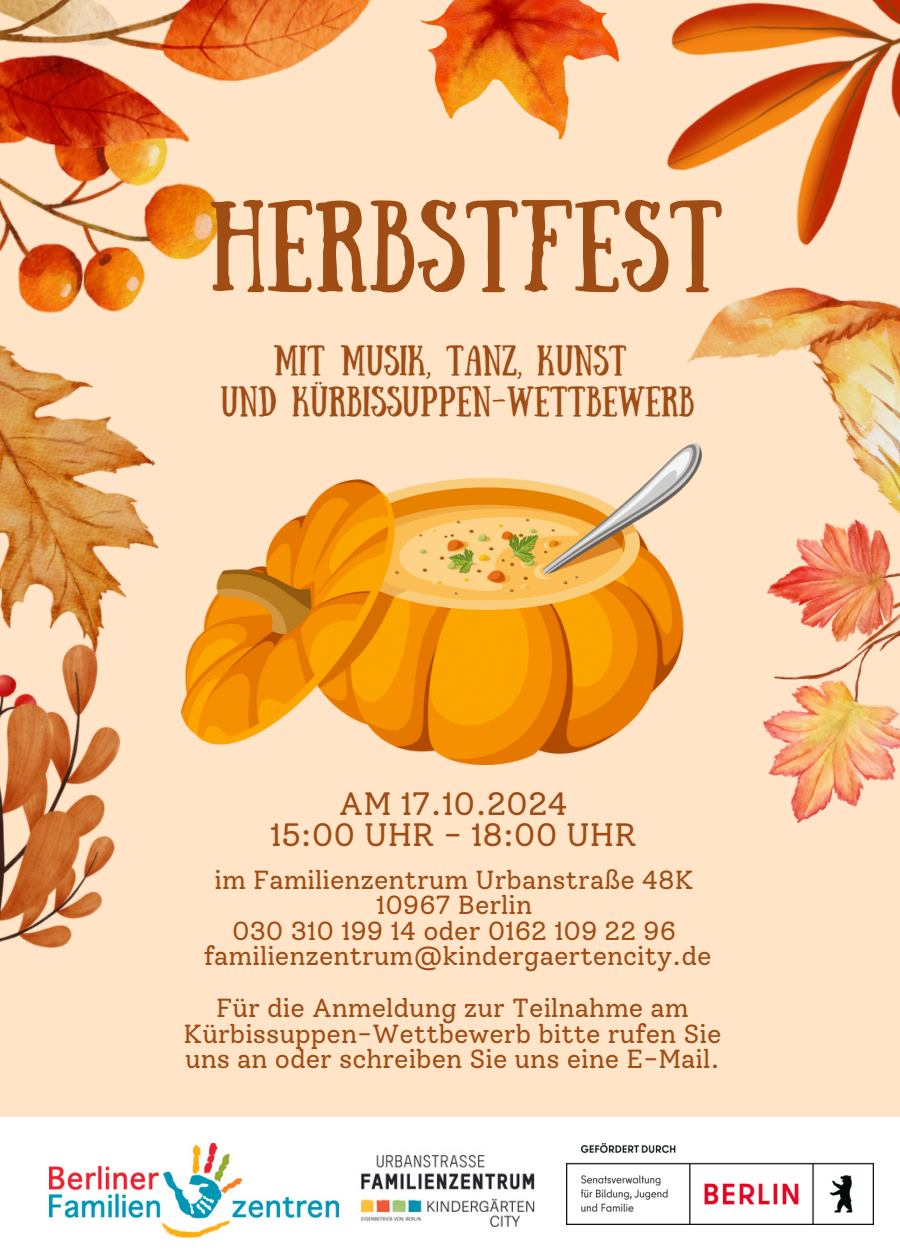
<style>
.page{position:relative;width:900px;height:1260px;background:#ffe4c7}
.page>*{position:absolute;margin:0;border:0;box-sizing:border-box;transform-origin:0 0}
.t1{font:92px "Sunday";color:#9f4d15}
.t2{font:32.25px/31.2px "Solway";color:#9f4d15;text-align:center}
.t3{font:30.25px/41.2px "Sunday";color:#9f4d15;text-align:center}
.t4{font:26px/25.2px "Solway";color:#9f4d15;text-align:center}
</style>
<div class="page">
<img style="left:0;top:0;width:422px;height:227px">
<img style="left:666px;top:0;width:234px;height:239px">
<img style="left:0;top:698px;width:182px;height:251px">
<img style="left:422px;top:0;width:197px;height:138px">
<img style="left:687px;top:239px;width:213px;height:246px">
<img style="left:764px;top:485px;width:136px;height:337px">
<img style="left:0;top:227px;width:220px;height:471px">
<div style="left:0;top:1118px;width:900px;height:142px;background:#fff"></div>
<img style="left:327px;top:1122px;width:240px;height:138px">
<img style="left:50px;top:1144px;width:288px;height:94px">
<img style="left:566px;top:1144px;width:308px;height:81px">
<img style="left:182px;top:443px;width:519px;height:321px">
<p class="t1" style="left:209px;top:182px;width:516px">HERBSTFEST</p>
<p class="t3" style="left:220px;top:336px;width:476px">MIT MUSIK, TANZ, KUNST<br>UND KÜRBISSUPPEN-WETTBEWERB</p>
<p class="t2" style="left:270px;top:788px;width:369px">AM 17.10.2024<br>15:00 UHR - 18:00 UHR</p>
<p class="t4" style="left:214px;top:867px;width:481px">im Familienzentrum Urbanstraße 48K</p>
<p class="t4" style="left:376px;top:893px;width:158px">10967 Berlin</p>
<p class="t4" style="left:232px;top:918px;width:446px">030 310 199 14 oder 0162 109 22 96</p>
<p class="t4" style="left:204px;top:943px;width:509px">familienzentrum@kindergaertencity.de</p>
<p class="t4" style="left:183px;top:996px;width:540px">Für die Anmeldung zur Teilnahme am<br>Kürbissuppen-Wettbewerb bitte rufen Sie uns an oder schreiben Sie uns eine E-Mail.</p>
</div>
